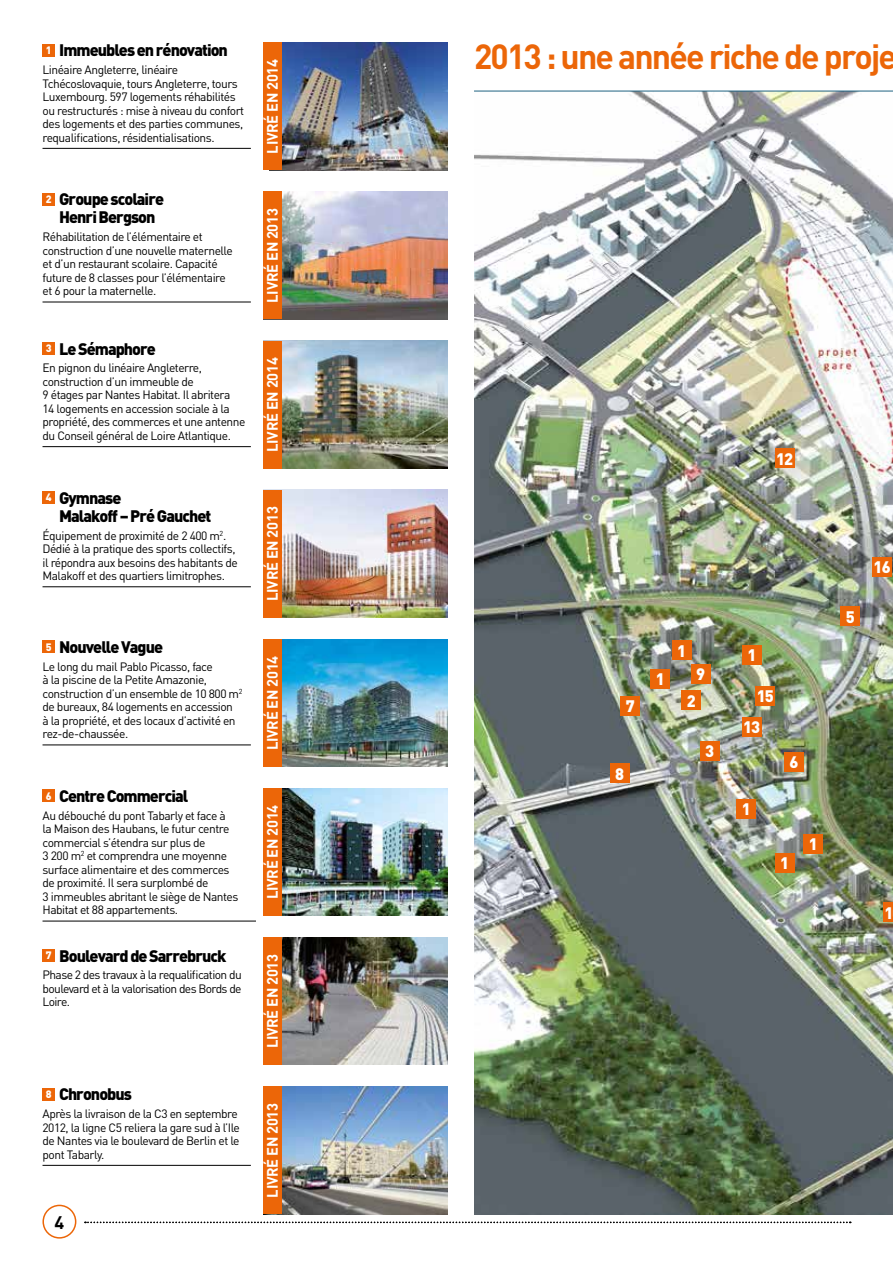
<style>
.page{position:relative;width:893px;height:1263px;background:#fff}
.page>*{position:absolute;margin:0;border:0;box-sizing:border-box;transform-origin:0 0}
.t1{font:700 34.5px "DIN";letter-spacing:-.055em;color:#ec6608}
.t2{font:700 18px "DIN";color:#000}
.t3{font:900 16.5px/18px "DIN";letter-spacing:-.06em;color:#000;text-align:center}
.t4{font:900 16.5px "DIN";letter-spacing:-.06em;color:#fff}
.t5{font:700 15px "DIN";letter-spacing:-.02em;color:#fff}
.t6{font:12px/13.5px "DIN";letter-spacing:-.04em;color:#000}
.s1{font-size:10.65px;color:#fff}
</style>
<div class="page">
<img style="left:474px;top:92px;width:419px;height:1122px">
<div style="left:775px;top:449px;width:19px;height:19px;background:#ec6608"></div>
<div style="left:841px;top:607px;width:19px;height:19px;background:#ec6608"></div>
<div style="left:873px;top:557px;width:19px;height:20px;background:#ec6608"></div>
<div style="left:691px;top:664px;width:19px;height:19px;background:#ec6608"></div>
<div style="left:672px;top:641px;width:19px;height:19px;background:#ec6608"></div>
<div style="left:651px;top:669px;width:19px;height:19px;background:#ec6608"></div>
<div style="left:742px;top:645px;width:20px;height:19px;background:#ec6608"></div>
<div style="left:737px;top:799px;width:19px;height:19px;background:#ec6608"></div>
<div style="left:775px;top:853px;width:19px;height:19px;background:#ec6608"></div>
<div style="left:804px;top:834px;width:19px;height:19px;background:#ec6608"></div>
<div style="left:883px;top:903px;width:10px;height:19px;background:#ec6608"></div>
<div style="left:621px;top:696px;width:19px;height:19px;background:#ec6608"></div>
<div style="left:682px;top:691px;width:19px;height:19px;background:#ec6608"></div>
<div style="left:700px;top:741px;width:19px;height:19px;background:#ec6608"></div>
<div style="left:784px;top:752px;width:20px;height:19px;background:#ec6608"></div>
<div style="left:742px;top:717px;width:19px;height:19px;background:#ec6608"></div>
<hr style="left:474px;top:91px;width:419px;height:1px;background:#1f6281">
<hr style="left:43px;top:148px;width:208px;height:1px;background:#000">
<div style="left:43px;top:44px;width:12px;height:12px;background:#ec6608"></div>
<img style="left:282px;top:43px;width:166px;height:127px">
<div style="left:263px;top:43px;width:19px;height:127px;background:#ec6608"></div>
<hr style="left:43px;top:302px;width:208px;height:1px;background:#000">
<div style="left:43px;top:193px;width:12px;height:12px;background:#ec6608"></div>
<img style="left:282px;top:192px;width:166px;height:127px">
<div style="left:263px;top:192px;width:19px;height:127px;background:#ec6608"></div>
<hr style="left:43px;top:446px;width:208px;height:1px;background:#000">
<div style="left:43px;top:342px;width:12px;height:13px;background:#ec6608"></div>
<img style="left:282px;top:341px;width:166px;height:127px">
<div style="left:263px;top:341px;width:19px;height:127px;background:#ec6608"></div>
<hr style="left:43px;top:586px;width:208px;height:1px;background:#000">
<div style="left:43px;top:491px;width:12px;height:13px;background:#ec6608"></div>
<img style="left:282px;top:490px;width:166px;height:127px">
<div style="left:263px;top:490px;width:19px;height:127px;background:#ec6608"></div>
<hr style="left:43px;top:744px;width:208px;height:1px;background:#000">
<div style="left:43px;top:640px;width:12px;height:13px;background:#ec6608"></div>
<img style="left:282px;top:639px;width:166px;height:128px">
<div style="left:263px;top:639px;width:19px;height:128px;background:#ec6608"></div>
<hr style="left:43px;top:921px;width:213px;height:1px;background:#000">
<div style="left:43px;top:790px;width:12px;height:12px;background:#ec6608"></div>
<img style="left:282px;top:788px;width:166px;height:128px">
<div style="left:263px;top:788px;width:19px;height:128px;background:#ec6608"></div>
<div style="left:43px;top:949px;width:12px;height:12px;background:#ec6608"></div>
<img style="left:282px;top:937px;width:166px;height:128px">
<div style="left:263px;top:937px;width:19px;height:128px;background:#ec6608"></div>
<hr style="left:43px;top:1165px;width:208px;height:1px;background:#000">
<div style="left:43px;top:1088px;width:12px;height:12px;background:#ec6608"></div>
<img style="left:282px;top:1086px;width:166px;height:128px">
<div style="left:263px;top:1086px;width:19px;height:128px;background:#ec6608"></div>
<div style="left:756px;top:686px;width:19px;height:19px;background:#ec6608"></div>
<div style="left:610px;top:764px;width:19px;height:19px;background:#ec6608"></div>
<svg style="left:85px;top:1221px;width:766px;height:2px"></svg>
<div style="left:42px;top:1205px;width:34px;height:33px;border:2px solid #ec6608;border-radius:50%"></div>
<h3 class="t3" style="left:46px;top:40px;width:184px"><span class="s1">1</span> Immeubles en rénovation</h3>
<p class="t6" style="left:43px;top:63px;width:203px">Linéaire Angleterre, linéaire Tchécoslovaquie, tours Angleterre, tours Luxembourg. 597 logements réhabilités ou restructurés : mise à niveau du confort des logements et des parties communes, requalifications, résidentialisations.</p>
<p class="t5" style="left:263px;top:154px;width:96px;rotate:-90deg">LIVRé EN 2014</p>
<h3 class="t3" style="left:46px;top:190px;width:120px"><span class="s1">2</span> Groupe scolaire<br>Henri Bergson</h3>
<p class="t6" style="left:43px;top:230px;width:192px">Réhabilitation de l’élémentaire et construction d’une nouvelle maternelle et d’un restaurant scolaire. Capacité future de 8 classes pour l’élémentaire et 6 pour la maternelle.</p>
<p class="t5" style="left:263px;top:303px;width:96px;rotate:-90deg">LIVRé EN 2013</p>
<h3 class="t3" style="left:46px;top:339px;width:112px"><span class="s1">3</span> Le Sémaphore</h3>
<p class="t6" style="left:43px;top:361px;width:204px">En pignon du linéaire Angleterre, construction d’un immeuble de<br>9 étages par Nantes Habitat. Il abritera<br>14 logements en accession sociale à la propriété, des commerces et une antenne du Conseil général de Loire Atlantique.</p>
<p class="t5" style="left:263px;top:452px;width:96px;rotate:-90deg">LIVRé EN 2014</p>
<h3 class="t3" style="left:59px;top:488px;width:154px;text-align:left;text-indent:-13px"><span class="s1">4</span> Gymnase<br>Malakoff – Pré Gauchet</h3>
<p class="t6" style="left:43px;top:528px;width:197px">Équipement de proximité de 2 400 m<sup>2</sup>.<br>Dédié à la pratique des sports collectifs, il répondra aux besoins des habitants de Malakoff et des quartiers limitrophes.</p>
<p class="t5" style="left:263px;top:601px;width:96px;rotate:-90deg">LIVRé EN 2013</p>
<h3 class="t3" style="left:46px;top:637px;width:119px"><span class="s1">5</span> Nouvelle Vague</h3>
<p class="t6" style="left:43px;top:659px;width:201px">Le long du mail Pablo Picasso, face<br>à la piscine de la Petite Amazonie, construction d’un ensemble de 10 800 m<sup>2 </sup>de bureaux, 84 logements en accession<br>à la propriété, et des locaux d’activité en rez-de-chaussée.</p>
<p class="t5" style="left:263px;top:750px;width:96px;rotate:-90deg">LIVRé EN 2014</p>
<h3 class="t3" style="left:46px;top:786px;width:144px"><span class="s1">6</span> Centre Commercial</h3>
<p class="t6" style="left:43px;top:808px;width:197px">Au débouché du pont Tabarly et face à<br>la Maison des Haubans, le futur centre commercial s’étendra sur plus de<br>3 200 m<sup>2</sup> et comprendra une moyenne surface alimentaire et des commerces de proximité. Il sera surplombé de<br>3 immeubles abritant le siège de Nantes Habitat et 88 appartements.</p>
<p class="t5" style="left:263px;top:899px;width:96px;rotate:-90deg">LIVRé EN 2014</p>
<h3 class="t3" style="left:46px;top:946px;width:182px"><span class="s1">7</span> Boulevard de Sarrebruck</h3>
<p class="t6" style="left:43px;top:968px;width:201px;text-align:justify">Phase 2 des travaux à la requalification du boulevard et à la valorisation des Bords de Loire.</p>
<p class="t5" style="left:263px;top:1048px;width:96px;rotate:-90deg">LIVRé EN 2013</p>
<h3 class="t3" style="left:46px;top:1084px;width:88px"><span class="s1">8</span> Chronobus</h3>
<p class="t6" style="left:43px;top:1107px;width:199px">Après la livraison de la C3 en septembre 2012, la ligne C5 reliera la gare sud à l’Ile de Nantes via le boulevard de Berlin et le pont Tabarly.</p>
<p class="t5" style="left:263px;top:1197px;width:96px;rotate:-90deg">LIVRé EN 2013</p>
<h2 class="t2" style="left:55px;top:1211px;width:11px">4</h2>
<h1 class="t1" style="left:474px;top:34px;width:424px">2013 : une année riche de proje</h1>
<h3 class="t4" style="left:776px;top:448px;width:19px">12</h3>
<h3 class="t4" style="left:656px;top:668px;width:10px">1</h3>
<h3 class="t4" style="left:677px;top:640px;width:10px">1</h3>
<h3 class="t4" style="left:696px;top:663px;width:10px">9</h3>
<h3 class="t4" style="left:626px;top:695px;width:10px">7</h3>
<h3 class="t4" style="left:687px;top:690px;width:10px">2</h3>
<h3 class="t4" style="left:615px;top:763px;width:10px">8</h3>
<h3 class="t4" style="left:705px;top:740px;width:10px">3</h3>
<h3 class="t4" style="left:747px;top:644px;width:10px">1</h3>
<h3 class="t4" style="left:757px;top:685px;width:19px">15</h3>
<h3 class="t4" style="left:743px;top:716px;width:19px">13</h3>
<h3 class="t4" style="left:790px;top:751px;width:10px">6</h3>
<h3 class="t4" style="left:742px;top:798px;width:10px">1</h3>
<h3 class="t4" style="left:780px;top:852px;width:10px">1</h3>
<h3 class="t4" style="left:809px;top:833px;width:10px">1</h3>
<h3 class="t4" style="left:846px;top:605px;width:10px">5</h3>
<h3 class="t4" style="left:874px;top:556px;width:19px">16</h3>
<h3 class="t4" style="left:884px;top:902px;width:10px">1</h3>
</div>
